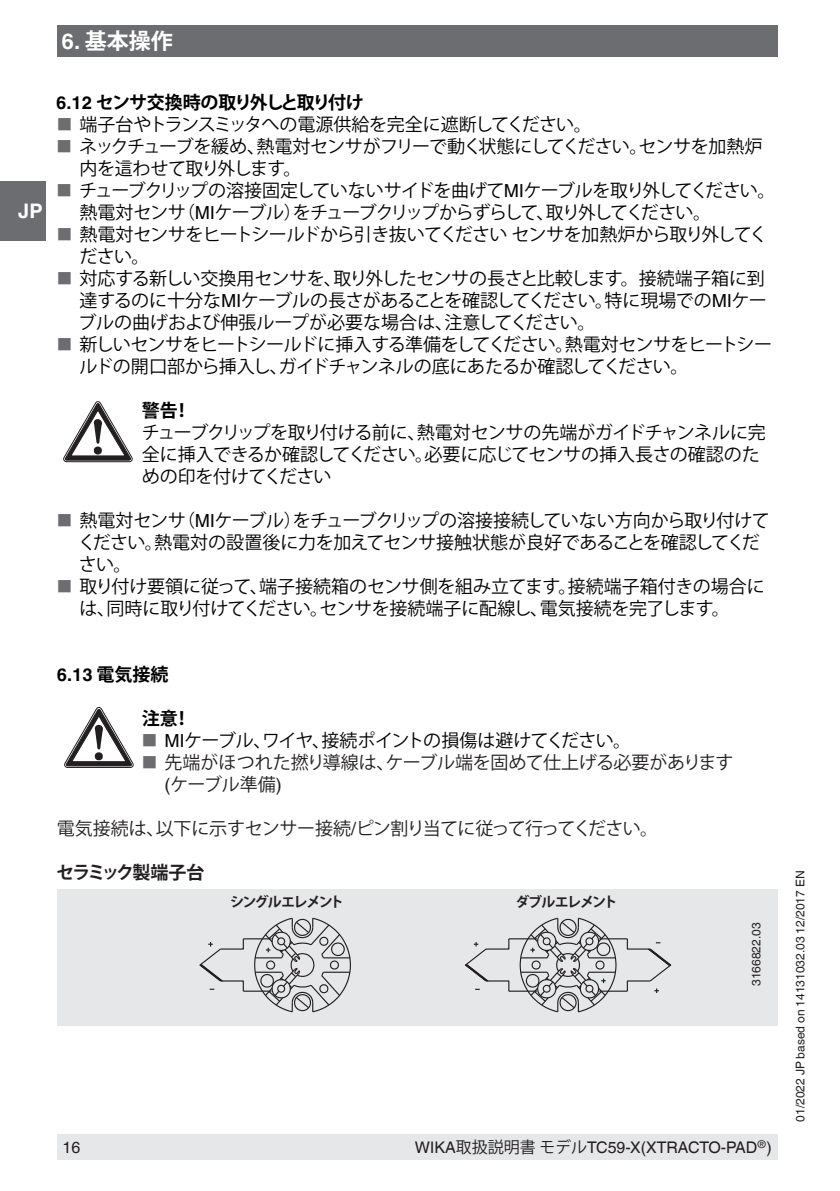
<style>
.page{position:relative;width:840px;height:1191px;background:#fff}
.page>*{position:absolute;margin:0;border:0;box-sizing:border-box;transform-origin:0 0}
.t1{font:700 22px "Koz Go Pro";color:#fff}
.t2{font:700 20px "Helvetica World";color:#fff}
.t3{font:18px/22px "Koz Go Pro";letter-spacing:-.03em;color:#000}
.t4{font:18px/22px "Koz Go Pro";letter-spacing:-.07em;color:#000}
.t5{font:18px/22px "Koz Go Pro";letter-spacing:-.01em;color:#000}
.t6{font:18px/22px "Koz Go Pro";letter-spacing:-.02em;color:#231f20}
.t7{font:700 18px "Koz Go Pro";letter-spacing:-.1em;color:#000}
.t8{font:700 18px "Koz Go Pro";letter-spacing:-.1em;color:#231f20}
.t9{font:700 18px "Helvetica World";color:#000}
.t10{font:700 18px "Koz Go Pro";letter-spacing:-.06em;color:#000}
.t11{font:16px "Helvetica World";color:#231f20}
.t12{font:700 14px "Koz Go Pro";letter-spacing:-.11em;color:#231f20}
.t13{font:700 14px "Koz Go Pro";letter-spacing:-.09em;color:#231f20}
.t14{font:12px "Helvetica World";color:#231f20}
.s1{font-family:"Helvetica World"}
.s2{font-size:15.4px;color:#6c6d70}
.s3{font-family:"Koz Go Pro"}
</style>
<div class="page">
<div style="left:57px;top:26px;width:720px;height:31px;background:#6c6d70"></div>
<div style="left:0;top:181px;width:45px;height:60px;background:#6c6d70"></div>
<div style="left:57px;top:1134px;width:720px;height:25px;background:#e6e7e9"></div>
<svg style="left:63px;top:401px;width:69px;height:61px"></svg>
<svg style="left:64px;top:707px;width:69px;height:60px"></svg>
<div style="left:57px;top:889px;width:720px;height:136px;background:#e6e7e9"></div>
<svg style="left:199px;top:917px;width:152px;height:96px"></svg>
<svg style="left:465px;top:917px;width:206px;height:96px"></svg>
<p class="t1" style="left:61px;top:27px;width:113px"><span class="s1">6.</span> 基本操作</p>
<p class="t2" style="left:18px;top:200px;width:26px">JP</p>
<p class="t7" style="left:56px;top:90px;width:309px"><span class="s1">6.12</span> センサ交換時の取り外しと取り付け</p>
<p class="t3" style="left:57px;top:114px;width:536px"><span class="s2">■</span> 端子台やトランスミッタへの電源供給を完全に遮断してください。</p>
<p class="t3" style="left:79px;top:136px;width:684px;text-indent:-23px"><span class="s2">■</span> ネックチューブを緩め、熱電対センサがフリーで動く状態にしてください。センサを加熱炉内を這わせて取り外します。</p>
<p class="t4" style="left:79px;top:180px;width:697px;text-indent:-23px"><span class="s2">■</span> チューブクリップの溶接固定していないサイドを曲げて<span class="s1">MI</span>ケーブルを取り外してください。熱電対センサ（<span class="s1">MI</span>ケーブル）をチューブクリップからずらして、取り外してください。</p>
<p class="t3" style="left:79px;top:224px;width:689px;text-indent:-23px"><span class="s2">■</span> 熱電対センサをヒートシールドから引き抜いてくださいセンサを加熱炉から取り外してください。</p>
<p class="t3" style="left:78px;top:268px;width:689px;text-align:justify;text-indent:-22px"><span class="s2">■</span> 対応する新しい交換用センサを、取り外したセンサの長さと比較します。接続端子箱に到達するのに十分な<span class="s1">MI</span>ケーブルの長さがあることを確認してください。特に現場での<span class="s1">MI</span>ケーブルの曲げおよび伸張ループが必要な場合は、注意してください。</p>
<p class="t3" style="left:79px;top:334px;width:693px;text-indent:-23px"><span class="s2">■</span> 新しいセンサをヒートシールドに挿入する準備をしてください。熱電対センサをヒートシールドの開口部から挿入し、ガイドチャンネルの底にあたるか確認してください。</p>
<p class="t10" style="left:142px;top:398px;width:50px">警告！</p>
<p class="t3" style="left:142px;top:422px;width:625px">チューブクリップを取り付ける前に、熱電対センサの先端がガイドチャンネルに完全に挿入できるか確認してください。必要に応じてセンサの挿入長さの確認のための印を付けてください</p>
<p class="t3" style="left:78px;top:510px;width:692px;text-indent:-21px"><span class="s2">■</span> 熱電対センサ（<span class="s1">MI</span>ケーブル）をチューブクリップの溶接接続していない方向から取り付けてください。熱電対の設置後に力を加えてセンサ接触状態が良好であることを確認してください。</p>
<p class="t5" style="left:79px;top:576px;width:686px;text-indent:-23px"><span class="s2">■</span> 取り付け要領に従って、端子接続箱のセンサ側を組み立てます。接続端子箱付きの場合には、同時に取り付けてください。センサを接続端子に配線し、電気接続を完了します。</p>
<p class="t9" style="left:57px;top:664px;width:113px">6.13 <span class="s3">電気接続</span></p>
<p class="t10" style="left:142px;top:706px;width:50px">注意！</p>
<p class="t3" style="left:142px;top:730px;width:490px"><span class="s2">■</span> <span class="s1">MI</span>ケーブル、ワイヤ、接続ポイントの損傷は避けてください。</p>
<p class="t6" style="left:164px;top:752px;width:570px;text-indent:-23px"><span class="s2">■</span> 先端がほつれた撚り導線は、ケーブル端を固めて仕上げる必要があります<span class="s1">(</span>ケーブル準備<span class="s1">)</span></p>
<p class="t6" style="left:57px;top:818px;width:602px">電気接続は、以下に示すセンサー接続<span class="s1">/</span>ピン割り当てに従って行ってください。</p>
<p class="t8" style="left:56px;top:860px;width:150px">セラミック製端子台</p>
<p class="t12" style="left:230px;top:892px;width:115px">シングルエレメント</p>
<p class="t13" style="left:515px;top:893px;width:104px">ダブルエレメント</p>
<p class="t14" style="left:749px;top:986px;width:65px;rotate:-90deg">3166822.03</p>
<p class="t11" style="left:62px;top:1137px;width:19px">16</p>
<p class="t11" style="left:415px;top:1137px;width:358px">WIKA<span class="s3">取扱説明書モデル</span>TC59-X(XTRACTO-PAD<sup>®</sup>)</p>
<p class="t14" style="left:792px;top:1121px;width:253px;rotate:-90deg">01/2022 JP based on 14131032.03 12/2017 EN</p>
</div>
